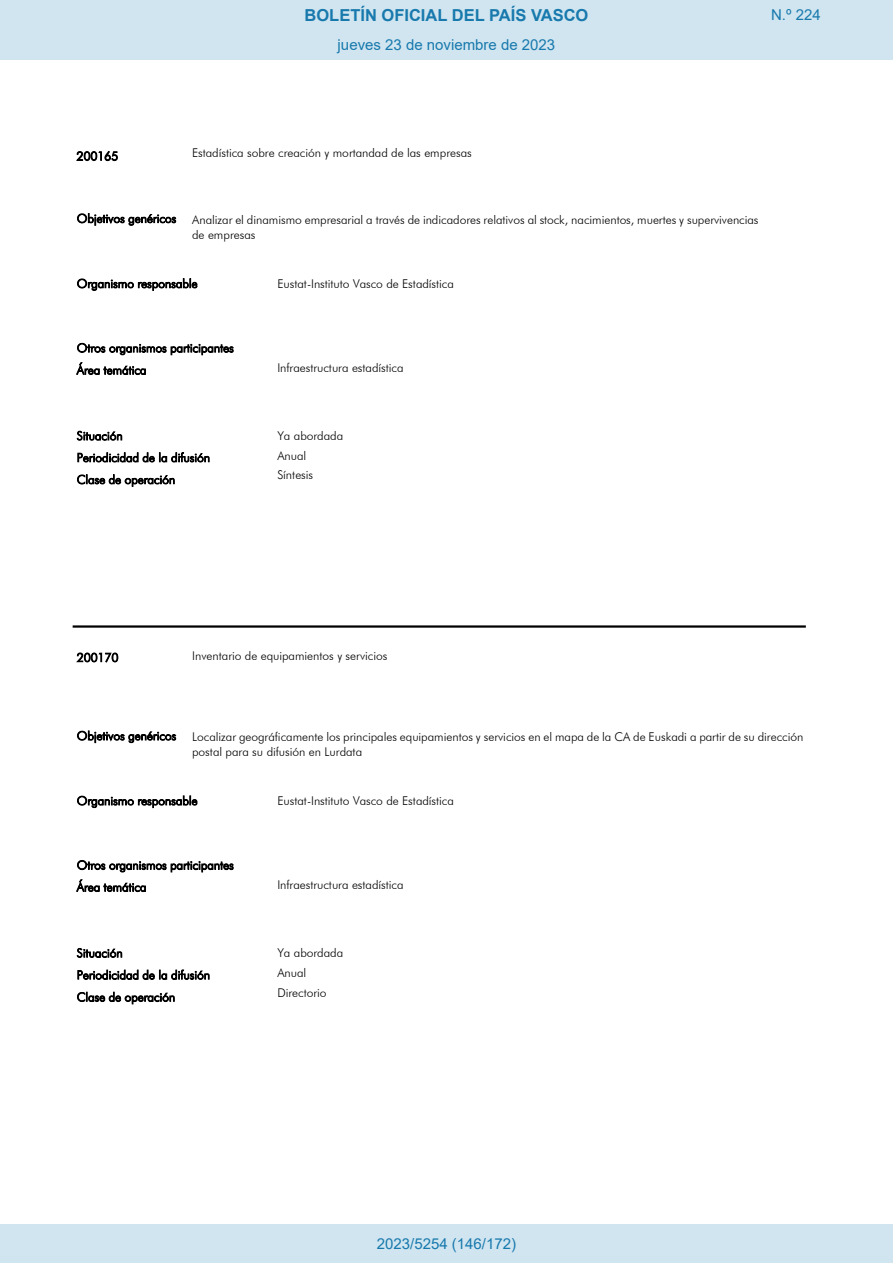
<style>
.page{position:relative;width:893px;height:1263px;background:#fff}
.page>*{position:absolute;margin:0;border:0;box-sizing:border-box;transform-origin:0 0}
.t1{font:700 16.5px "Arial";color:#1879ad}
.Paginacion_Centro{font:15px "Arial";color:#1879ad}
.t2{font:300 12px/19.6px "Futura BT";letter-spacing:-.005em;color:#000}
</style>
<div class="page">
<hr style="left:73px;top:625px;width:733px;height:3px;background:#000">
<div style="left:0;top:0;width:893px;height:60px;background:#d0e5f0"></div>
<div style="left:0;top:1225px;width:893px;height:38px;background:#d0e5f0"></div>
<h1 class="t1" style="left:305px;top:3px;width:285px">BOLETÍN OFICIAL DEL PAÍS VASCO</h1>
<p class="Paginacion_Centro" style="left:771px;top:5px;width:51px">N.º 224</p>
<p class="Paginacion_Centro" style="left:338px;top:35px;width:219px">jueves 23 de noviembre de 2023</p>
<p class="t2" style="left:77px;top:146px;width:43px">200165</p>
<p class="t2" style="left:192px;top:143px;width:281px">Estadística sobre creación y mortandad de las empresas</p>
<p class="t2" style="left:77px;top:208px;width:101px">Objetivos genéricos</p>
<p class="t2" style="left:192px;top:212px;width:568px;line-height:15px">Analizar el dinamismo empresarial a través de indicadores relativos al stock, nacimientos, muertes y supervivencias de empresas</p>
<p class="t2" style="left:77px;top:274px;width:122px">Organismo responsable</p>
<p class="t2" style="left:277px;top:274px;width:178px">Eustat-Instituto Vasco de Estadística</p>
<p class="t2" style="left:77px;top:337px;width:158px;line-height:22.2px">Otros organismos participantes<br>Área temática</p>
<p class="t2" style="left:277px;top:358px;width:128px">Infraestructura estadística</p>
<p class="t2" style="left:77px;top:425px;width:135px;line-height:21.9px">Situación<br>Periodicidad de la difusión<br>Clase de operación</p>
<p class="t2" style="left:277px;top:426px;width:67px">Ya abordada<br>Anual<br>Síntesis</p>
<p class="t2" style="left:77px;top:647px;width:43px">200170</p>
<p class="t2" style="left:192px;top:646px;width:197px">Inventario de equipamientos y servicios</p>
<p class="t2" style="left:77px;top:726px;width:101px">Objetivos genéricos</p>
<p class="t2" style="left:192px;top:729px;width:613px;line-height:14.7px">Localizar geográficamente los principales equipamientos y servicios en el mapa de la CA de Euskadi a partir de su dirección postal para su difusión en Lurdata</p>
<p class="t2" style="left:77px;top:791px;width:122px">Organismo responsable</p>
<p class="t2" style="left:277px;top:791px;width:178px">Eustat-Instituto Vasco de Estadística</p>
<p class="t2" style="left:77px;top:854px;width:158px;line-height:21.9px">Otros organismos participantes<br>Área temática</p>
<p class="t2" style="left:277px;top:875px;width:128px">Infraestructura estadística</p>
<p class="t2" style="left:77px;top:942px;width:135px;line-height:22px">Situación<br>Periodicidad de la difusión<br>Clase de operación</p>
<p class="t2" style="left:277px;top:943px;width:67px">Ya abordada<br>Anual<br>Directorio</p>
<p class="Paginacion_Centro" style="left:377px;top:1234px;width:141px">2023/5254 (146/172)</p>
</div>
